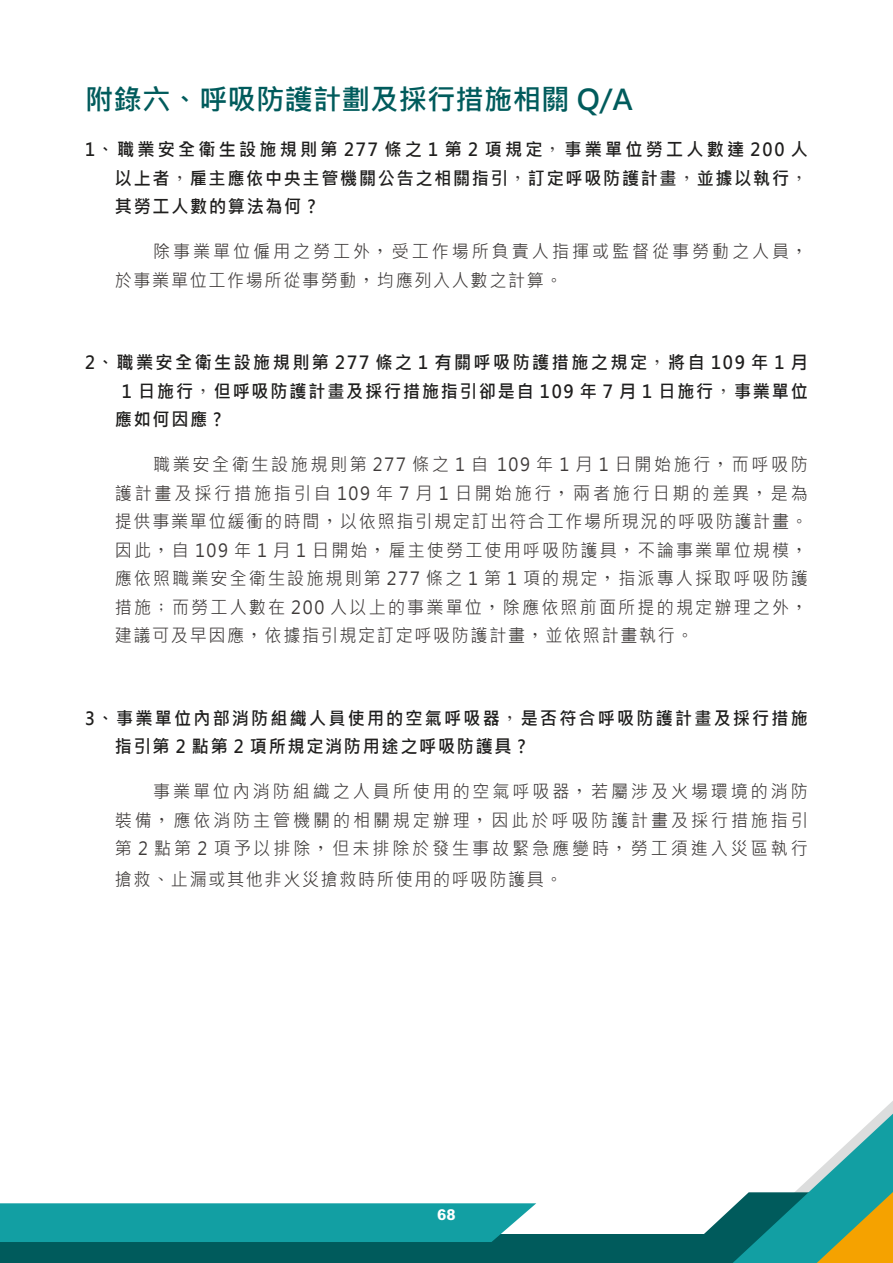
<style>
.page{position:relative;width:893px;height:1263px;background:#fff}
.page>*{position:absolute;margin:0;border:0;box-sizing:border-box;transform-origin:0 0}
.t1{font:700 28.5px "Microsoft Jheng Hei";color:#005b5c}
.t2{font:18px/28.5px "Microsoft Jheng Hei";letter-spacing:.125em;color:#3e3a39;text-align:justify;scale:.95 1}
.t3{font:700 18px/28.5px "Microsoft Jheng Hei";letter-spacing:.105em;color:#1f1e1d;text-align:justify;scale:.95 1}
.t4{font:700 18px/28.5px "Microsoft Jheng Hei";letter-spacing:.13em;color:#1f1e1d;scale:.95 1}
.t5{font:18px/28.5px "Microsoft Jheng Hei";letter-spacing:.17em;color:#3e3a39;scale:.95 1}
.t6{font:700 18px "Microsoft Jheng Hei";letter-spacing:.145em;color:#1f1e1d;scale:.95 1}
.t7{font:18px "Microsoft Jheng Hei";letter-spacing:.095em;color:#3e3a39;scale:.95 1}
.t8{font:800 15px "M Hei HK";color:#fff}
.s1{font-family:"Adobe Ming Std";font-weight:300;color:#3e3a39}
.s2{font-family:"Adobe Ming Std";font-weight:300}
</style>
<div class="page">
<div style="left:0;top:1234px;width:869px;height:29px;background:#005b5c"></div>
<svg style="left:704px;top:1101px;width:189px;height:162px"></svg>
<div style="left:0;top:1203px;width:536px;height:39px;background:#129fa3"></div>
<h1 class="t1" style="left:85px;top:82px;width:549px">附錄六、呼吸防護計劃及採行措施相關 Q/A</h1>
<p class="t3" style="left:115px;top:135px;width:731px;text-indent:-30px">1、職業安全衛生設施規則第 277 條之 1 第 2 項規定<span class="s1">，</span>事業單位勞工人數達 200 人以上者<span class="s1">，</span>雇主應依中央主管機關公告之相關指引<span class="s1">，</span>訂定呼吸防護計畫<span class="s1">，</span>並據以執行<span class="s1">，</span>其勞工人數的算法為何 ?</p>
<p class="t5" style="left:115px;top:237px;width:731px;text-indent:38px">除事業單位僱用之勞工外<span class="s2">，</span>受工作場所負責人指揮或監督從事勞動之人員<span class="s2">，</span>於事業單位工作場所從事勞動<span class="s2">，</span>均應列入人數之計算<span class="s2">。</span></p>
<p class="t6" style="left:85px;top:351px;width:762px">2、職業安全衛生設施規則第 277 條之 1 有關呼吸防護措施之規定<span class="s1">，</span>將自 109 年 1 月</p>
<p class="t3" style="left:122px;top:377px;width:723px">1 日施行<span class="s1">，</span>但呼吸防護計畫及採行措施指引卻是自 109 年 7 月 1 日施行<span class="s1">，</span>事業單位</p>
<p class="t3" style="left:115px;top:405px;width:114px">應如何因應 ?</p>
<p class="t2" style="left:115px;top:450px;width:731px;text-indent:38px">職業安全衛生設施規則第 277 條之 1 自 109 年 1 月 1 日開始施行<span class="s2">，</span>而呼吸防護計畫及採行措施指引自 109 年 7 月 1 日開始施行<span class="s2">，</span>兩者施行日期的差異<span class="s2">，</span>是為提供事業單位緩衝的時間<span class="s2">，</span>以依照指引規定訂出符合工作場所現況的呼吸防護計畫<span class="s2">。</span>因此<span class="s2">，</span>自 109 年 1 月 1 日開始<span class="s2">，</span>雇主使勞工使用呼吸防護具<span class="s2">，</span>不論事業單位規模<span class="s2">，</span>應依照職業安全衛生設施規則第 277 條之 1 第 1 項的規定<span class="s2">，</span>指派專人採取呼吸防護措施<span class="s2">；</span>而勞工人數在 200 人以上的事業單位<span class="s2">，</span>除應依照前面所提的規定辦理之外<span class="s2">，</span>建議可及早因應<span class="s2">，</span>依據指引規定訂定呼吸防護計畫<span class="s2">，</span>並依照計畫執行<span class="s2">。</span></p>
<p class="t4" style="left:115px;top:704px;width:731px;text-indent:-30px">3、事業單位內部消防組織人員使用的空氣呼吸器<span class="s1">，</span>是否符合呼吸防護計畫及採行措施指引第 2 點第 2 項所規定消防用途之呼吸防護具 ?</p>
<p class="t2" style="left:115px;top:777px;width:731px;text-indent:38px">事業單位內消防組織之人員所使用的空氣呼吸器<span class="s2">，</span>若屬涉及火場環境的消防裝備<span class="s2">，</span>應依消防主管機關的相關規定辦理<span class="s2">，</span>因此於呼吸防護計畫及採行措施指引第 2 點第 2 項予以排除<span class="s2">，</span>但未排除於發生事故緊急應變時<span class="s2">，</span>勞工須進入災區執行</p>
<p class="t7" style="left:115px;top:868px;width:473px">搶救<span class="s2">、</span>止漏或其他非火災搶救時所使用的呼吸防護具<span class="s2">。</span></p>
<p class="t8" style="left:437px;top:1204px;width:20px">68</p>
</div>
